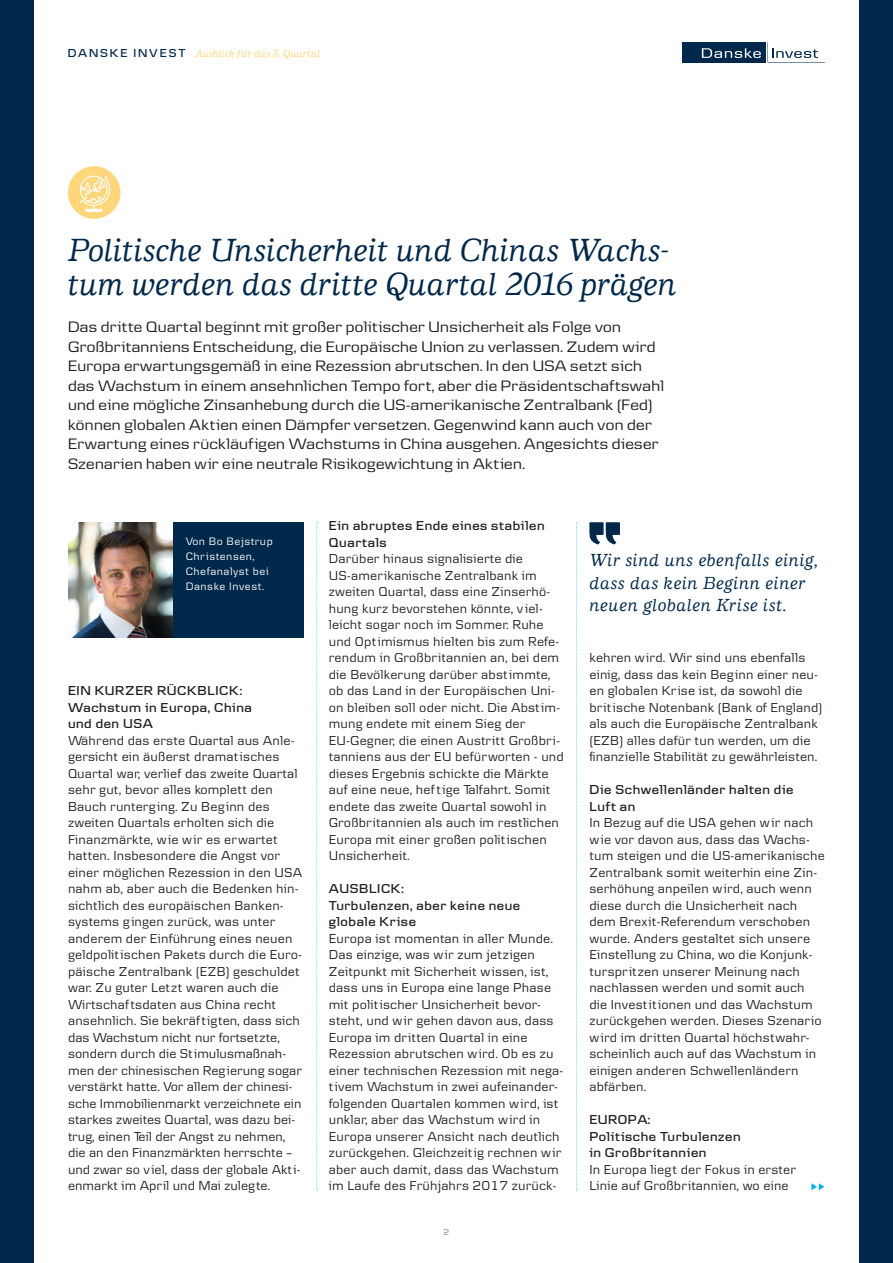
<style>
.page{position:relative;width:893px;height:1263px;background:#fff}
.page>*{position:absolute;margin:0;border:0;box-sizing:border-box;transform-origin:0 0}
.Rubrik_Human{font:italic 500 33px/34.5px "Danske Human";color:#00284a}
.Citat{font:italic 500 18px/22.5px "Danske Human";letter-spacing:.03em;color:#00284a}
.Underrubrik{font:15.75px/19.5px "Danske Headline";letter-spacing:.02em;color:#231f20}
.Danske_body_m__indry{font:13.5px/16.5px "Danske Text";letter-spacing:.01em;color:#231f20}
.Mellemrubrik{font:600 13.5px/16.5px "Danske Headline";letter-spacing:.045em;color:#231f20}
.Numerals{font:11.25px/15px "Danske Text";letter-spacing:.045em;color:#fff}
.t1{font:italic 500 10.5px "Danske Human";letter-spacing:.025em;color:#fed77d}
.Underrubrik-2{font:9px "Danske Text";color:#7e817d}
.s1{font-family:"Danske Headline";font-weight:600;font-style:normal;font-size:12px;color:#00284a}
</style>
<div class="page">
<div style="left:0;top:0;width:34px;height:1263px;background:#00284a"></div>
<div style="left:859px;top:0;width:34px;height:1263px;background:#00284a"></div>
<div style="left:682px;top:42px;width:83px;height:21px;background:#00284a"></div>
<svg style="left:702px;top:48px;width:59px;height:10px"></svg>
<svg style="left:767px;top:42px;width:58px;height:21px"></svg>
<svg style="left:589px;top:522px;width:31px;height:22px"></svg>
<svg style="left:316px;top:522px;width:2px;height:668px"></svg>
<svg style="left:576px;top:522px;width:2px;height:668px"></svg>
<svg style="left:811px;top:1183px;width:13px;height:7px"></svg>
<img style="left:68px;top:522px;width:105px;height:116px">
<div style="left:173px;top:522px;width:130px;height:116px;background:#00284a"></div>
<div style="left:68px;top:166px;width:52px;height:53px;background:#fed77d;border-radius:50%"></div>
<svg style="left:80px;top:176px;width:30px;height:36px"></svg>
<p class="t1" style="left:68px;top:48px;width:254px"><span class="s1">DANSKE INVEST</span> Ausblick für das 3. Quartal</p>
<p class="Rubrik_Human" style="left:68px;top:233px;width:610px">Politische Unsicherheit und Chinas Wachs&shy;tum werden das dritte Quartal 2016 prägen</p>
<p class="Underrubrik" style="left:68px;top:317px;width:597px">Das dritte Quartal beginnt mit großer politischer Unsicherheit als Folge von Großbritanniens Entscheidung, die Europäische Union zu verlassen. Zudem wird Europa erwartungsgemäß in eine Rezession abrutschen. In den USA setzt sich das Wachstum in einem ansehnlichen Tempo fort, aber die Präsidentschaftswahl und eine mögliche Zinsanhebung durch die US-amerikanische Zentralbank (Fed) können globalen Aktien einen Dämpfer versetzen. Gegenwind kann auch von der Erwartung eines rückläufigen Wachstums in China ausgehen. Angesichts dieser Szenarien haben wir eine neutrale Risikogewichtung in Aktien.</p>
<p class="Numerals" style="left:186px;top:534px;width:89px">Von Bo Bejstrup<br>Christensen,<br>Chefanalyst bei<br>Danske Invest.</p>
<p class="Mellemrubrik" style="left:68px;top:682px;width:176px">EIN KURZER RÜCKBLICK:</p>
<p class="Mellemrubrik" style="left:68px;top:698px;width:185px">Wachstum in Europa, China und den USA</p>
<p class="Danske_body_m__indry" style="left:68px;top:731px;width:236px">Während das erste Quartal aus Anle&shy;gersicht ein äußerst dramatisches Quartal war, verlief das zweite Quartal sehr gut, bevor alles komplett den Bauch runterging. Zu Beginn des zweiten Quartals erholten sich die Finanzmärkte, wie wir es erwartet hatten. Insbesondere die Angst vor einer möglichen Rezession in den USA nahm ab, aber auch die Bedenken hin&shy;sichtlich des europäischen Banken&shy;systems gingen zurück, was unter anderem der Einführung eines neuen geldpolitischen Pakets durch die Euro&shy;päische Zentralbank (EZB) geschuldet war. Zu guter Letzt waren auch die Wirtschaf tsdaten aus China recht ansehnlich. Sie bekräf tigten, dass sich das Wachstum nicht nur fortsetzte, sondern durch die Stimulusmaßnah&shy;men der chinesischen Regierung sogar verstärkt hatte. Vor allem der chinesi&shy;sche Immobilienmarkt verzeichnete ein starkes zweites Quartal, was dazu bei&shy;trug, einen Teil der Angst zu nehmen, die an den Finanzmärkten herrschte – und zwar so v iel, dass der globale Akti&shy;enmarkt im April und Mai zulegte.</p>
<p class="Mellemrubrik" style="left:329px;top:517px;width:217px">Ein abruptes Ende eines stabilen<br>Quartals</p>
<p class="Danske_body_m__indry" style="left:329px;top:550px;width:236px">Darüber hinaus signalisierte die US-amerikanische Zentralbank im zweiten Quartal, dass eine Zinserhö&shy;hung kurz bevorstehen könnte, v iel&shy;leicht sogar noch im Sommer. Ruhe und Optimismus hielten bis zum Refe&shy;rendum in Großbritannien an, bei dem die Bevölkerung darüber abstimmte, ob das Land in der Europäischen Uni&shy;on bleiben soll oder nicht. Die Abstim&shy;mung endete mit einem Sieg der EU-Gegner, die einen Austritt Großbri&shy;tanniens aus der EU befürworten - und dieses Ergebnis schickte die Märkte auf eine neue, hef tige Talfahrt. Somit endete das zweite Quartal sowohl in Großbritannien als auch im restlichen Europa mit einer großen politischen Unsicherheit.</p>
<p class="Mellemrubrik" style="left:329px;top:880px;width:77px">AUSBLICK:</p>
<p class="Mellemrubrik" style="left:329px;top:896px;width:193px">Turbulenzen, aber keine neue globale Krise</p>
<p class="Danske_body_m__indry" style="left:329px;top:929px;width:236px">Europa ist momentan in aller Munde.<br>Das einzige, was wir zum jetzigen Zeitpunkt mit Sicherheit wissen, ist, dass uns in Europa eine lange Phase mit politischer Unsicherheit bevor&shy;steht, und wir gehen davon aus, dass Europa im dritten Quartal in eine Rezession abrutschen wird. Ob es zu einer technischen Rezession mit nega&shy;tivem Wachstum in zwei aufeinander&shy;folgenden Quartalen kommen wird, ist unklar, aber das Wachstum wird in Europa unserer Ansicht nach deutlich zurückgehen. Gleichzeitig rechnen wir aber auch damit, dass das Wachstum im Laufe des Frühjahrs 2017 zurück-</p>
<p class="Underrubrik-2" style="left:444px;top:1226px;width:7px">2</p>
<p class="Citat" style="left:589px;top:549px;width:230px">Wir sind uns ebenfalls einig, dass das kein Beginn einer neuen globalen Krise ist.</p>
<p class="Danske_body_m__indry" style="left:589px;top:649px;width:234px">kehren wird. Wir sind uns ebenfalls einig, dass das kein Beginn einer neu&shy;en globalen Krise ist, da sowohl die britische Notenbank (Bank of England) als auch die Europäische Zentralbank (EZB) alles dafür tun werden, um die finanzielle Stabilität zu gewährleisten.</p>
<p class="Mellemrubrik" style="left:589px;top:781px;width:206px">Die Schwellenländer halten die<br>Luft an</p>
<p class="Danske_body_m__indry" style="left:589px;top:814px;width:237px">In Bezug auf die USA gehen wir nach wie vor davon aus, dass das Wachs&shy;tum steigen und die US-amerikanische Zentralbank somit weiterhin eine Zin&shy;serhöhung anpeilen wird, auch wenn diese durch die Unsicherheit nach dem Brexit-Referendum verschoben wurde. Anders gestaltet sich unsere Einstellung zu China, wo die Konjunk&shy;turspritzen unserer Meinung nach nachlassen werden und somit auch die Investitionen und das Wachstum zurückgehen werden. Dieses Szenario wird im dritten Quartal höchstwahr&shy;scheinlich auch auf das Wachstum in einigen anderen Schwellenländern abfärben.</p>
<p class="Mellemrubrik" style="left:589px;top:1111px;width:62px">EUROPA:</p>
<p class="Mellemrubrik" style="left:589px;top:1127px;width:153px">Politische Turbulenzen in Großbritannien</p>
<p class="Danske_body_m__indry" style="left:589px;top:1160px;width:208px">In Europa liegt der Fokus in erster<br>Linie auf Großbritannien, wo eine</p>
</div>
